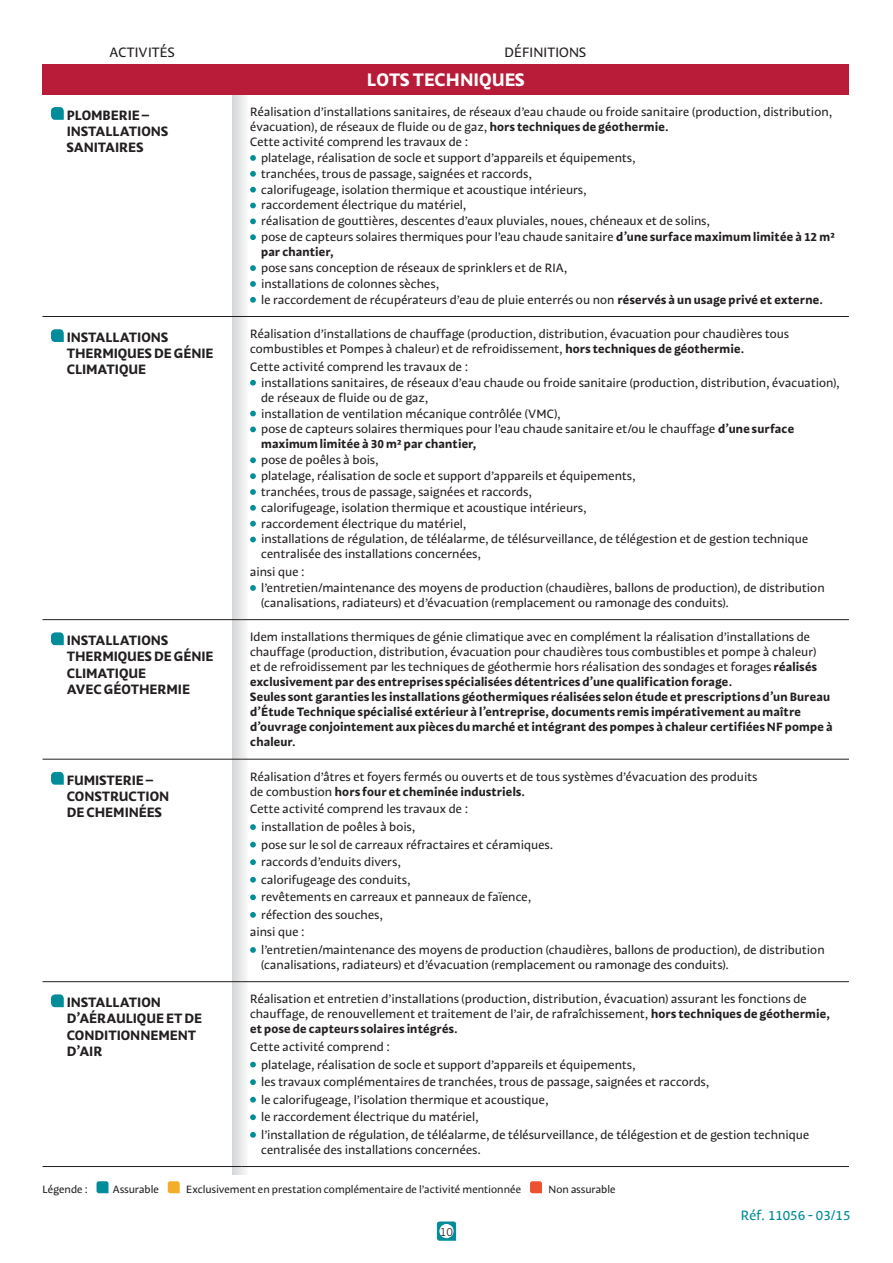
<style>
.page{position:relative;width:893px;height:1263px;background:#fff}
.page>*{position:absolute;margin:0;border:0;box-sizing:border-box;transform-origin:0 0}
.t1{font:18px "MAAF Bold";color:#fff}
.t2{font:13.5px/16.2px "MAAF Bold";letter-spacing:-.005em;color:#231f20}
.t3{font:13.5px "MAAF";letter-spacing:.01em;color:#231f20}
.t4{font:13.5px "MAAF";color:#008c99}
.t5{font:12px/15.8px "MAAF";letter-spacing:.005em;color:#231f20}
.t6{font:12px/15px "MAAF Bold";letter-spacing:.01em;color:#231f20}
.t7{font:12px "MAAF Light";color:#231f20}
.t8{font:10.5px "MAAF";color:#231f20}
.s1{font-family:"MAAF Bold"}
.s2{font-family:"MAAF"}
</style>
<div class="page">
<svg style="left:436px;top:1221px;width:21px;height:20px"></svg>
<div style="left:440px;top:1224px;width:13px;height:14px;background:#fff;border-radius:50%"></div>
<div style="left:439px;top:1224px;width:15px;height:14px;border:1px solid #fff;border-radius:50%"></div>
<svg style="left:97px;top:1181px;width:12px;height:12px"></svg>
<svg style="left:168px;top:1181px;width:12px;height:12px"></svg>
<svg style="left:530px;top:1181px;width:12px;height:12px"></svg>
<img style="left:232px;top:94px;width:16px;height:1080px">
<div style="left:43px;top:64px;width:806px;height:30px;background:#b91c38"></div>
<hr style="left:43px;top:316px;width:806px;height:1px;background:#231f20">
<hr style="left:43px;top:619px;width:199px;height:1px;background:#231f20">
<hr style="left:43px;top:759px;width:199px;height:1px;background:#231f20">
<hr style="left:43px;top:981px;width:199px;height:1px;background:#231f20">
<hr style="left:43px;top:1166px;width:199px;height:1px;background:#231f20">
<hr style="left:242px;top:619px;width:607px;height:1px;background:#231f20">
<hr style="left:242px;top:759px;width:607px;height:1px;background:#231f20">
<hr style="left:242px;top:981px;width:607px;height:1px;background:#231f20">
<hr style="left:242px;top:1166px;width:607px;height:1px;background:#231f20">
<svg style="left:51px;top:107px;width:13px;height:13px"></svg>
<svg style="left:250px;top:155px;width:6px;height:6px"></svg>
<svg style="left:250px;top:171px;width:6px;height:6px"></svg>
<svg style="left:250px;top:187px;width:6px;height:6px"></svg>
<svg style="left:250px;top:203px;width:6px;height:5px"></svg>
<svg style="left:250px;top:218px;width:6px;height:6px"></svg>
<svg style="left:250px;top:234px;width:6px;height:6px"></svg>
<svg style="left:250px;top:265px;width:6px;height:6px"></svg>
<svg style="left:250px;top:281px;width:6px;height:6px"></svg>
<svg style="left:250px;top:297px;width:6px;height:6px"></svg>
<svg style="left:51px;top:329px;width:13px;height:13px"></svg>
<svg style="left:250px;top:380px;width:6px;height:6px"></svg>
<svg style="left:250px;top:411px;width:6px;height:5px"></svg>
<svg style="left:250px;top:426px;width:6px;height:6px"></svg>
<svg style="left:250px;top:457px;width:6px;height:6px"></svg>
<svg style="left:250px;top:473px;width:6px;height:6px"></svg>
<svg style="left:250px;top:489px;width:6px;height:6px"></svg>
<svg style="left:250px;top:505px;width:6px;height:6px"></svg>
<svg style="left:250px;top:521px;width:6px;height:5px"></svg>
<svg style="left:250px;top:537px;width:6px;height:5px"></svg>
<svg style="left:250px;top:585px;width:6px;height:6px"></svg>
<svg style="left:51px;top:632px;width:13px;height:13px"></svg>
<svg style="left:51px;top:772px;width:13px;height:13px"></svg>
<svg style="left:250px;top:824px;width:6px;height:6px"></svg>
<svg style="left:250px;top:842px;width:6px;height:5px"></svg>
<svg style="left:250px;top:859px;width:6px;height:6px"></svg>
<svg style="left:250px;top:877px;width:6px;height:6px"></svg>
<svg style="left:250px;top:894px;width:6px;height:6px"></svg>
<svg style="left:250px;top:912px;width:6px;height:6px"></svg>
<svg style="left:250px;top:947px;width:6px;height:6px"></svg>
<svg style="left:51px;top:994px;width:13px;height:13px"></svg>
<svg style="left:250px;top:1062px;width:6px;height:5px"></svg>
<svg style="left:250px;top:1079px;width:6px;height:6px"></svg>
<svg style="left:250px;top:1097px;width:6px;height:5px"></svg>
<svg style="left:250px;top:1114px;width:6px;height:6px"></svg>
<svg style="left:250px;top:1132px;width:6px;height:6px"></svg>
<p class="t3" style="left:109px;top:47px;width:67px">ACTIVITÉS</p>
<p class="t3" style="left:504px;top:47px;width:83px">DÉFINITIONS</p>
<h1 class="t1" style="left:367px;top:73px;width:159px">LOTS TECHNIQUES</h1>
<p class="t2" style="left:67px;top:108px;width:103px">PLOMBERIE –<br>INSTALLATIONS<br>SANITAIRES</p>
<p class="t5" style="left:250px;top:105px;width:583px">Réalisation d’installations sanitaires, de réseaux d’eau chaude ou froide sanitaire (production, distribution,</p>
<p class="t5" style="left:250px;top:120px;width:420px">évacuation), de réseaux de fluide ou de gaz, <span class="s1">hors techniques de géothermie.</span></p>
<p class="t5" style="left:250px;top:135px;width:220px">Cette activité comprend les travaux de :</p>
<p class="t5" style="left:261px;top:151px;width:376px">platelage, réalisation de socle et support d’appareils et équipements,</p>
<p class="t5" style="left:261px;top:167px;width:272px">tranchées, trous de passage, saignées et raccords,</p>
<p class="t5" style="left:261px;top:183px;width:327px">calorifugeage, isolation thermique et acoustique intérieurs,</p>
<p class="t5" style="left:261px;top:199px;width:207px">raccordement électrique du matériel,</p>
<p class="t5" style="left:261px;top:215px;width:450px">réalisation de gouttières, descentes d’eaux pluviales, noues, chéneaux et de solins,</p>
<p class="t5" style="left:261px;top:230px;width:575px">pose de capteurs solaires thermiques pour l’eau chaude sanitaire <span class="s1">d’une surface maximum limitée à 12 m²</span></p>
<p class="t6" style="left:261px;top:246px;width:74px">par chantier,</p>
<p class="t5" style="left:261px;top:261px;width:563px">pose sans conception de réseaux de sprinklers et de RIA,<br>installations de colonnes sèches,<br>le raccordement de récupérateurs d’eau de pluie enterrés ou non <span class="s1">réservés à un usage privé et externe.</span></p>
<p class="t2" style="left:67px;top:331px;width:148px">INSTALLATIONS<br>THERMIQUES DE GÉNIE<br>CLIMATIQUE</p>
<p class="t5" style="left:250px;top:328px;width:540px;line-height:15px">Réalisation d’installations de chauffage (production, distribution, évacuation pour chaudières tous combustibles et Pompes à chaleur) et de refroidissement, <span class="s1">hors techniques de géothermie.</span></p>
<p class="t5" style="left:261px;top:360px;width:580px;text-indent:-11px">Cette activité comprend les travaux de :<br>installations sanitaires, de réseaux d’eau chaude ou froide sanitaire (production, distribution, évacuation), de réseaux de fluide ou de gaz,<br>installation de ventilation mécanique contrôlée (VMC),<br>pose de capteurs solaires thermiques pour l’eau chaude sanitaire et/ou le chauffage <span class="s1">d’une surface</span></p>
<p class="t6" style="left:261px;top:438px;width:217px">maximum limitée à 30 m² par chantier,</p>
<p class="t5" style="left:261px;top:453px;width:549px">pose de poêles à bois,<br>platelage, réalisation de socle et support d’appareils et équipements,<br>tranchées, trous de passage, saignées et raccords,<br>calorifugeage, isolation thermique et acoustique intérieurs,<br>raccordement électrique du matériel,<br>installations de régulation, de téléalarme, de télésurveillance, de télégestion et de gestion technique centralisée des installations concernées,</p>
<p class="t5" style="left:261px;top:565px;width:565px;text-indent:-11px">ainsi que :<br>l’entretien/maintenance des moyens de production (chaudières, ballons de production), de distribution (canalisations, radiateurs) et d’évacuation (remplacement ou ramonage des conduits).</p>
<p class="t2" style="left:67px;top:634px;width:148px">INSTALLATIONS<br>THERMIQUES DE GÉNIE<br>CLIMATIQUE<br>AVEC GÉOTHERMIE</p>
<p class="t5" style="left:250px;top:631px;width:568px;line-height:15px">Idem installations thermiques de génie climatique avec en complément la réalisation d’installations de chauffage (production, distribution, évacuation pour chaudières tous combustibles et pompe à chaleur) et de refroidissement par les techniques de géothermie hors réalisation des sondages et forages <span class="s1">réalisés</span></p>
<p class="t6" style="left:250px;top:676px;width:584px">exclusivement par des entreprises spécialisées détentrices d’une qualification forage.<br>Seules sont garanties les installations géothermiques réalisées selon étude et prescriptions d’un Bureau d’Étude Technique spécialisé extérieur à l’entreprise, documents remis impérativement au maître d’ouvrage conjointement aux pièces du marché et intégrant des pompes à chaleur certifiées NF pompe à chaleur.</p>
<p class="t2" style="left:67px;top:773px;width:104px">FUMISTERIE –<br>CONSTRUCTION<br>DE CHEMINÉES</p>
<p class="t5" style="left:250px;top:770px;width:509px">Réalisation d’âtres et foyers fermés ou ouverts et de tous systèmes d’évacuation des produits</p>
<p class="t6" style="left:250px;top:785px;width:277px"><span class="s2">de combustion</span> hors four et cheminée industriels.</p>
<p class="t5" style="left:250px;top:803px;width:220px">Cette activité comprend les travaux de :</p>
<p class="t5" style="left:261px;top:820px;width:156px">installation de poêles à bois,</p>
<p class="t5" style="left:261px;top:838px;width:294px">pose sur le sol de carreaux réfractaires et céramiques.</p>
<p class="t5" style="left:261px;top:855px;width:141px">raccords d’enduits divers,</p>
<p class="t5" style="left:261px;top:873px;width:151px">calorifugeage des conduits,</p>
<p class="t5" style="left:261px;top:890px;width:271px">revêtements en carreaux et panneaux de faïence,</p>
<p class="t5" style="left:261px;top:908px;width:123px">réfection des souches,</p>
<p class="t5" style="left:250px;top:926px;width:56px">ainsi que :</p>
<p class="t5" style="left:261px;top:943px;width:565px">l’entretien/maintenance des moyens de production (chaudières, ballons de production), de distribution</p>
<p class="t5" style="left:261px;top:958px;width:469px">(canalisations, radiateurs) et d’évacuation (remplacement ou ramonage des conduits).</p>
<p class="t2" style="left:67px;top:996px;width:137px">INSTALLATION<br>D’AÉRAULIQUE ET DE<br>CONDITIONNEMENT<br>D’AIR</p>
<p class="t5" style="left:250px;top:993px;width:581px;line-height:15px">Réalisation et entretien d’installations (production, distribution, évacuation) assurant les fonctions de chauffage, de renouvellement et traitement de l’air, de rafraîchissement, <span class="s1">hors techniques de géothermie,</span></p>
<p class="t6" style="left:250px;top:1023px;width:209px">et pose de capteurs solaires intégrés.</p>
<p class="t5" style="left:261px;top:1039px;width:550px;line-height:17.5px;text-indent:-11px">Cette activité comprend :<br>platelage, réalisation de socle et support d’appareils et équipements,<br>les travaux complémentaires de tranchées, trous de passage, saignées et raccords,<br>le calorifugeage, l’isolation thermique et acoustique,<br>le raccordement électrique du matériel,<br>l’installation de régulation, de téléalarme, de télésurveillance, de télégestion et de gestion technique</p>
<p class="t5" style="left:261px;top:1143px;width:221px">centralisée des installations concernées.</p>
<p class="t8" style="left:43px;top:1186px;width:47px">Légende :</p>
<p class="t8" style="left:113px;top:1186px;width:48px">Assurable</p>
<p class="t8" style="left:186px;top:1186px;width:337px">Exclusivement en prestation complémentaire de l’activité mentionnée</p>
<p class="t8" style="left:548px;top:1186px;width:69px">Non assurable</p>
<p class="t7" style="left:440px;top:1227px;width:15px">10</p>
<p class="t4" style="left:741px;top:1211px;width:111px">Réf. 11056 - 03/15</p>
</div>
